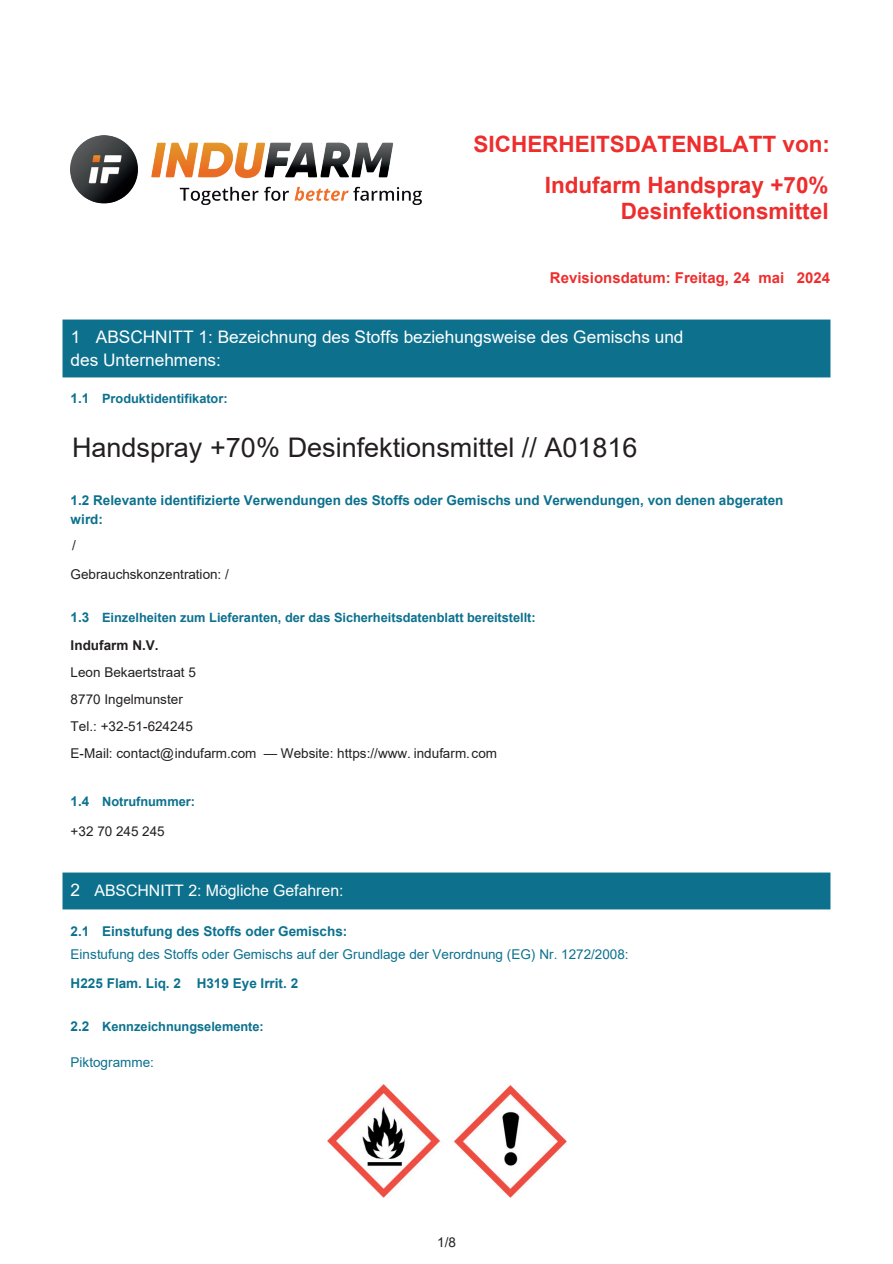
<style>
.page{position:relative;width:893px;height:1264px;background:#fff}
.page>*{position:absolute;margin:0;border:0;box-sizing:border-box;transform-origin:0 0}
.t1{font:27px "Arial";color:#231f20}
.t2{font:700 22.5px/40.5px "Arial";color:#ee2d2d;text-align:right}
.t3{font:17.25px/23.2px "Arial";letter-spacing:-.005em;color:#fff}
.t4{font:15.9px "Arial";color:#fff}
.t5{font:700 15px "Arial";color:#ee2d2d}
.t6{font:700 13.5px/19.5px "Arial";color:#0c718e}
.t7{font:13.5px/27px "Arial";color:#231f20}
.t8{font:13.5px "Arial";color:#0c718e}
.t9{font:700 13.5px "Arial";color:#231f20}
.t10{font:700 12.75px "Arial";letter-spacing:-.005em;color:#0c718e}
.s1{font-size:13.5px}
.s2{font-size:17.25px}
</style>
<div class="page">
<div style="left:62px;top:319px;width:769px;height:59px;background:#0d718e"></div>
<div style="left:62px;top:872px;width:769px;height:38px;background:#0d718e"></div>
<img style="left:327px;top:1084px;width:239px;height:112px">
<img style="left:71px;top:135px;width:351px;height:70px">
<h2 class="t2" style="left:473px;top:124px;width:358px">SICHERHEITSDATENBLATT von:<br>Indufarm Handspray +70%</h2>
<h2 class="t2" style="left:621px;top:191px;width:209px">Desinfektionsmittel</h2>
<p class="t5" style="left:550px;top:267px;width:282px">Revisionsdatum: Freitag, 24 mai 2024</p>
<p class="t3" style="left:71px;top:325px;width:614px">1 ABSCHNITT 1: Bezeichnung des Stoffs beziehungsweise des Gemischs und des Unternehmens:</p>
<p class="t10" style="left:71px;top:390px;width:158px"><span class="s1">1.1</span> Produktidentifikator:</p>
<h1 class="t1" style="left:72px;top:429px;width:567px">Handspray +70% Desinfektionsmittel // A01816</h1>
<p class="t6" style="left:71px;top:490px;width:714px">1.2 Relevante identifizierte Verwendungen des Stoffs oder Gemischs und Verwendungen, von denen abgeraten wird:</p>
<p class="t7" style="left:71px;top:530px;width:160px;line-height:29.4px">/<br>Gebrauchskonzentration: /</p>
<p class="t10" style="left:71px;top:608px;width:466px"><span class="s1">1.3</span> Einzelheiten zum Lieferanten, der das Sicherheitsdatenblatt bereitstellt:</p>
<p class="t9" style="left:71px;top:635px;width:89px">Indufarm N.V.</p>
<p class="t7" style="left:71px;top:658px;width:187px">Leon Bekaertstraat 5<br>8770 Ingelmunster<br>Tel.: +32-51-624245<br>E-Mail: contact@ ndufarm.com</p>
<p class="t7" style="left:175px;top:739px;width:4px">i</p>
<p class="t7" style="left:264px;top:739px;width:235px">— Website: http //www. ndufarm. om</p>
<p class="t7" style="left:360px;top:739px;width:12px">s:</p>
<p class="t7" style="left:414px;top:739px;width:4px">i</p>
<p class="t7" style="left:471px;top:739px;width:8px">c</p>
<p class="t10" style="left:71px;top:792px;width:126px"><span class="s1">1.4</span> Notrufnummer:</p>
<p class="t7" style="left:71px;top:817px;width:96px">+32 70 245 245</p>
<p class="t4" style="left:71px;top:878px;width:274px"><span class="s2">2</span> ABSCHNITT 2: Mögliche Gefahren:</p>
<p class="t6" style="left:71px;top:921px;width:278px">2.1 Einstufung des Stoffs oder Gemischs:</p>
<p class="t8" style="left:71px;top:944px;width:559px">Einstufung des Stoffs oder Gemischs auf der Grundlage der Verordnung (EG) Nr. 1272/2008:</p>
<p class="t6" style="left:71px;top:973px;width:229px">H225 Flam. Liq. 2 H319 Eye Irrit. 2</p>
<p class="t10" style="left:71px;top:1016px;width:195px"><span class="s1">2.2</span> Kennzeichnungselemente:</p>
<p class="t8" style="left:71px;top:1052px;width:85px">Piktogramme:</p>
<p class="t7" style="left:437px;top:1228px;width:20px">1/8</p>
</div>
